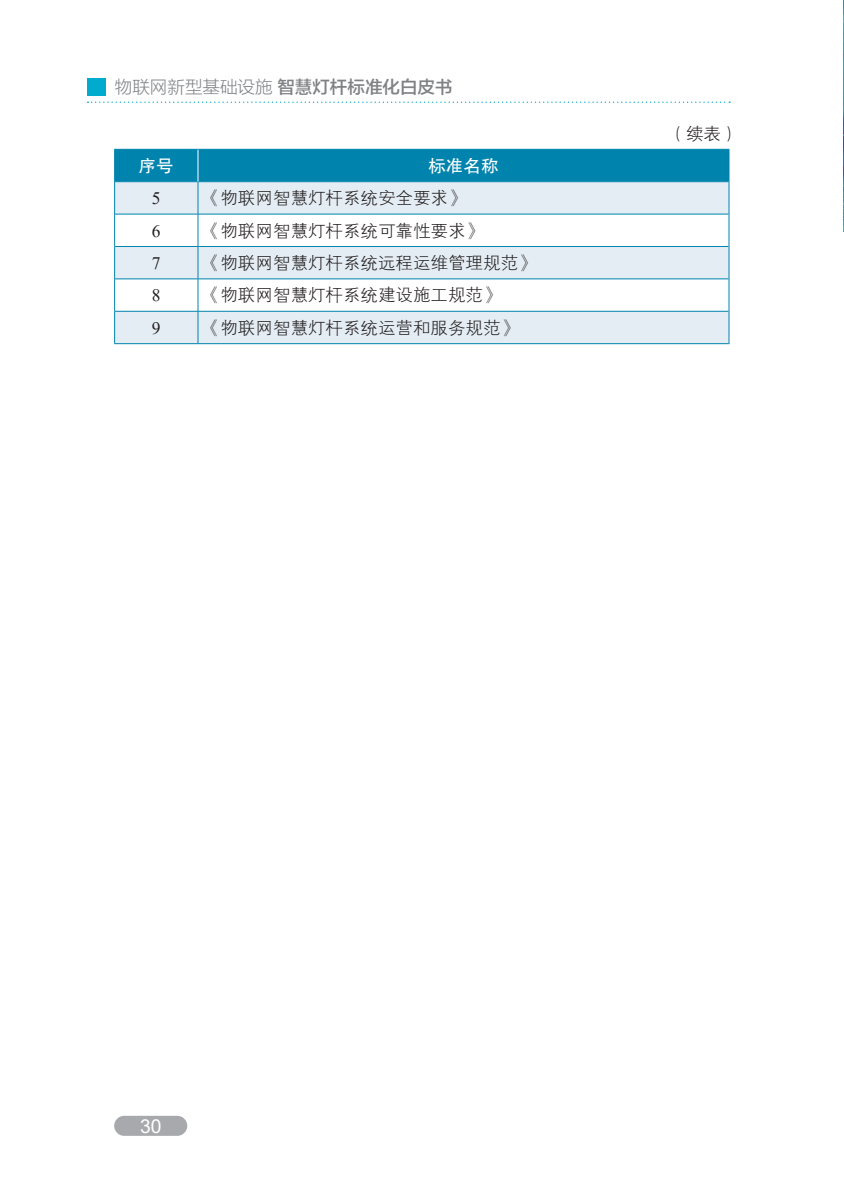
<style>
.page{position:relative;width:844px;height:1191px;background:#fff}
.page>*{position:absolute;margin:0;border:0;box-sizing:border-box;transform-origin:0 0}
.t1{font:19.25px "Arial";color:#fff}
.t2{font:17.5px "FZXH1 K GBK1 0";color:#231f20}
.t3{font:17.5px "FZLTZHK GBK1 0";color:#808285}
.t4{font:17.5px "FZHTK GBK1 0";color:#fff}
.t5{font:17.5px "Times New Roman";color:#231f20}
.s1{font-family:"FZLTXHK GBK1 0"}
</style>
<div class="page">
<div style="left:87px;top:78px;width:19px;height:18px;background:#00abcd"></div>
<div style="left:114px;top:1115px;width:73px;height:20px;background:#a8a9ad;border-radius:10px"></div>
<svg style="left:87px;top:102px;width:643px;height:1px"></svg>
<div style="left:115px;top:150px;width:613px;height:31px;background:#0084ad"></div>
<svg style="left:115px;top:182px;width:613px;height:161px;fill:#e4edf4"></svg>
<hr style="left:114px;top:149px;width:84px;height:1px;background:#0084ad">
<hr style="left:114px;top:150px;width:1px;height:32px;background:#0084ad">
<hr style="left:198px;top:149px;width:531px;height:1px;background:#0084ad">
<hr style="left:728px;top:150px;width:1px;height:32px;background:#0084ad">
<hr style="left:114px;top:182px;width:1px;height:32px;background:#0084ad">
<hr style="left:728px;top:182px;width:1px;height:32px;background:#0084ad">
<hr style="left:114px;top:214px;width:1px;height:32px;background:#0084ad">
<hr style="left:728px;top:214px;width:1px;height:32px;background:#0084ad">
<hr style="left:114px;top:246px;width:1px;height:33px;background:#0084ad">
<hr style="left:728px;top:246px;width:1px;height:33px;background:#0084ad">
<hr style="left:114px;top:279px;width:1px;height:32px;background:#0084ad">
<hr style="left:728px;top:279px;width:1px;height:32px;background:#0084ad">
<hr style="left:114px;top:311px;width:1px;height:32px;background:#0084ad">
<hr style="left:728px;top:311px;width:1px;height:32px;background:#0084ad">
<hr style="left:114px;top:343px;width:84px;height:1px;background:#0084ad">
<hr style="left:198px;top:343px;width:531px;height:1px;background:#0084ad">
<hr style="left:115px;top:181px;width:83px;height:1px;background:#0084ad">
<hr style="left:198px;top:181px;width:530px;height:1px;background:#0084ad">
<hr style="left:198px;top:182px;width:1px;height:32px;background:#0084ad">
<hr style="left:115px;top:214px;width:83px;height:1px;background:#0084ad">
<hr style="left:198px;top:214px;width:530px;height:1px;background:#0084ad">
<hr style="left:198px;top:214px;width:1px;height:32px;background:#0084ad">
<hr style="left:115px;top:246px;width:83px;height:1px;background:#0084ad">
<hr style="left:198px;top:246px;width:530px;height:1px;background:#0084ad">
<hr style="left:198px;top:247px;width:1px;height:32px;background:#0084ad">
<hr style="left:115px;top:278px;width:83px;height:1px;background:#0084ad">
<hr style="left:198px;top:278px;width:530px;height:1px;background:#0084ad">
<hr style="left:198px;top:279px;width:1px;height:32px;background:#0084ad">
<hr style="left:115px;top:311px;width:83px;height:1px;background:#0084ad">
<hr style="left:198px;top:311px;width:530px;height:1px;background:#0084ad">
<hr style="left:198px;top:311px;width:1px;height:32px;background:#0084ad">
<hr style="left:198px;top:150px;width:1px;height:31px;background:#fff">
<img style="left:843px;top:1px;width:1px;height:231px">
<p class="t3" style="left:115px;top:77px;width:339px"><span class="s1">物联网新型基础设施</span> 智慧灯杆标准化白皮书</p>
<p class="t4" style="left:139px;top:156px;width:36px">序号</p>
<p class="t4" style="left:428px;top:156px;width:71px">标准名称</p>
<p class="t5" style="left:152px;top:186px;width:10px">5</p>
<p class="t2" style="left:203px;top:188px;width:264px">《物联网智慧灯杆系统安全要求》</p>
<p class="t5" style="left:152px;top:218px;width:10px">6</p>
<p class="t2" style="left:203px;top:221px;width:281px">《物联网智慧灯杆系统可靠性要求》</p>
<p class="t5" style="left:152px;top:251px;width:10px">7</p>
<p class="t2" style="left:203px;top:253px;width:334px">《物联网智慧灯杆系统远程运维管理规范》</p>
<p class="t5" style="left:152px;top:283px;width:10px">8</p>
<p class="t2" style="left:203px;top:286px;width:299px">《物联网智慧灯杆系统建设施工规范》</p>
<p class="t5" style="left:152px;top:315px;width:10px">9</p>
<p class="t2" style="left:203px;top:318px;width:316px">《物联网智慧灯杆系统运营和服务规范》</p>
<p class="t2" style="left:668px;top:124px;width:71px">（续表）</p>
<p class="t1" style="left:140px;top:1112px;width:23px">30</p>
</div>
